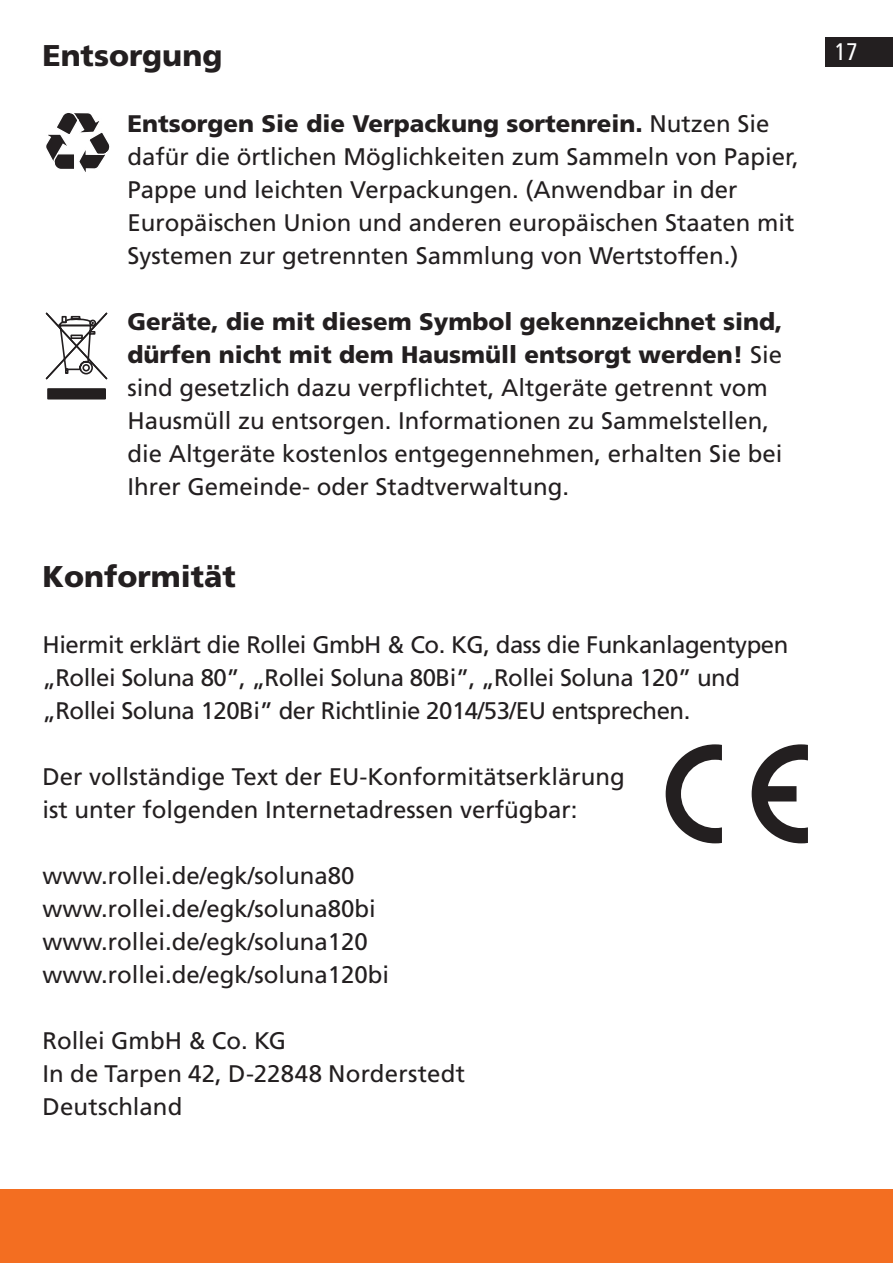
<style>
.page{position:relative;width:893px;height:1263px;background:#fff}
.page>*{position:absolute;margin:0;border:0;box-sizing:border-box;transform-origin:0 0}
.t1{font:900 30px "Frutiger LT";color:#231f20}
.t2{font:24px/33px "Frutiger LT";color:#231f20}
.t3{font:24px/33px "Frutiger LT";letter-spacing:-.02em;color:#231f20}
.t4{font:condensed 24px "Frutiger LT";color:#fff}
.s1{font-weight:900}
</style>
<div class="page">
<div style="left:0;top:1188px;width:893px;height:75px;background:#f36e21"></div>
<div style="left:825px;top:37px;width:68px;height:30px;background:#231f20"></div>
<svg style="left:666px;top:744px;width:56px;height:99px"></svg>
<svg style="left:752px;top:744px;width:56px;height:99px"></svg>
<div style="left:48px;top:389px;width:57px;height:10px;background:#231f20"></div>
<div style="left:47px;top:388px;width:59px;height:11px;border:2px solid #231f20"></div>
<svg style="left:45px;top:312px;width:63px;height:68px"></svg>
<svg style="left:46px;top:113px;width:64px;height:59px"></svg>
<p class="t1" style="left:43px;top:38px;width:181px">Entsorgung</p>
<p class="t4" style="left:835px;top:38px;width:25px">17</p>
<p class="t2" style="left:128px;top:108px;width:673px"><span class="s1">Entsorgen Sie die Verpackung sortenrein.</span> Nutzen Sie dafür die örtlichen Möglichkeiten zum Sammeln von Papier, Pappe und leichten Verpackungen. (Anwendbar in der Europäischen Union und anderen europäischen Staaten mit Systemen zur getrennten Sammlung von Wertstoffen.)</p>
<p class="t2" style="left:128px;top:306px;width:657px"><span class="s1">Geräte, die mit diesem Symbol gekennzeichnet sind, dürfen nicht mit dem Hausmüll entsorgt werden!</span> Sie sind gesetzlich dazu verpflichtet, Altgeräte getrennt vom Hausmüll zu entsorgen. Informationen zu Sammelstellen, die Altgeräte kostenlos entgegennehmen, erhalten Sie bei Ihrer Gemeinde- oder Stadtverwaltung.</p>
<p class="t1" style="left:43px;top:558px;width:195px">Konformität</p>
<p class="t3" style="left:43px;top:628px;width:747px">Hiermit erklärt die Rollei GmbH &amp; Co. KG, dass die Funkanlagentypen „Rollei Soluna 80”, „Rollei Soluna 80Bi”, „Rollei Soluna 120” und „Rollei Soluna 120Bi” der Richtlinie 2014/53/EU entsprechen.</p>
<p class="t2" style="left:43px;top:760px;width:584px">Der vollständige Text der EU-Konformitätserklärung ist unter folgenden Internetadressen verfügbar:</p>
<p class="t2" style="left:43px;top:859px;width:314px">www.rollei.de/egk/soluna80</p>
<p class="t2" style="left:43px;top:892px;width:335px">www.rollei.de/egk/soluna80bi</p>
<p class="t2" style="left:43px;top:925px;width:327px">www.rollei.de/egk/soluna120</p>
<p class="t2" style="left:43px;top:958px;width:348px">www.rollei.de/egk/soluna120bi</p>
<p class="t2" style="left:43px;top:1024px;width:245px">Rollei GmbH &amp; Co. KG</p>
<p class="t2" style="left:43px;top:1057px;width:424px">In de Tarpen 42, D-22848 Norderstedt</p>
<p class="t2" style="left:43px;top:1090px;width:141px">Deutschland</p>
</div>
